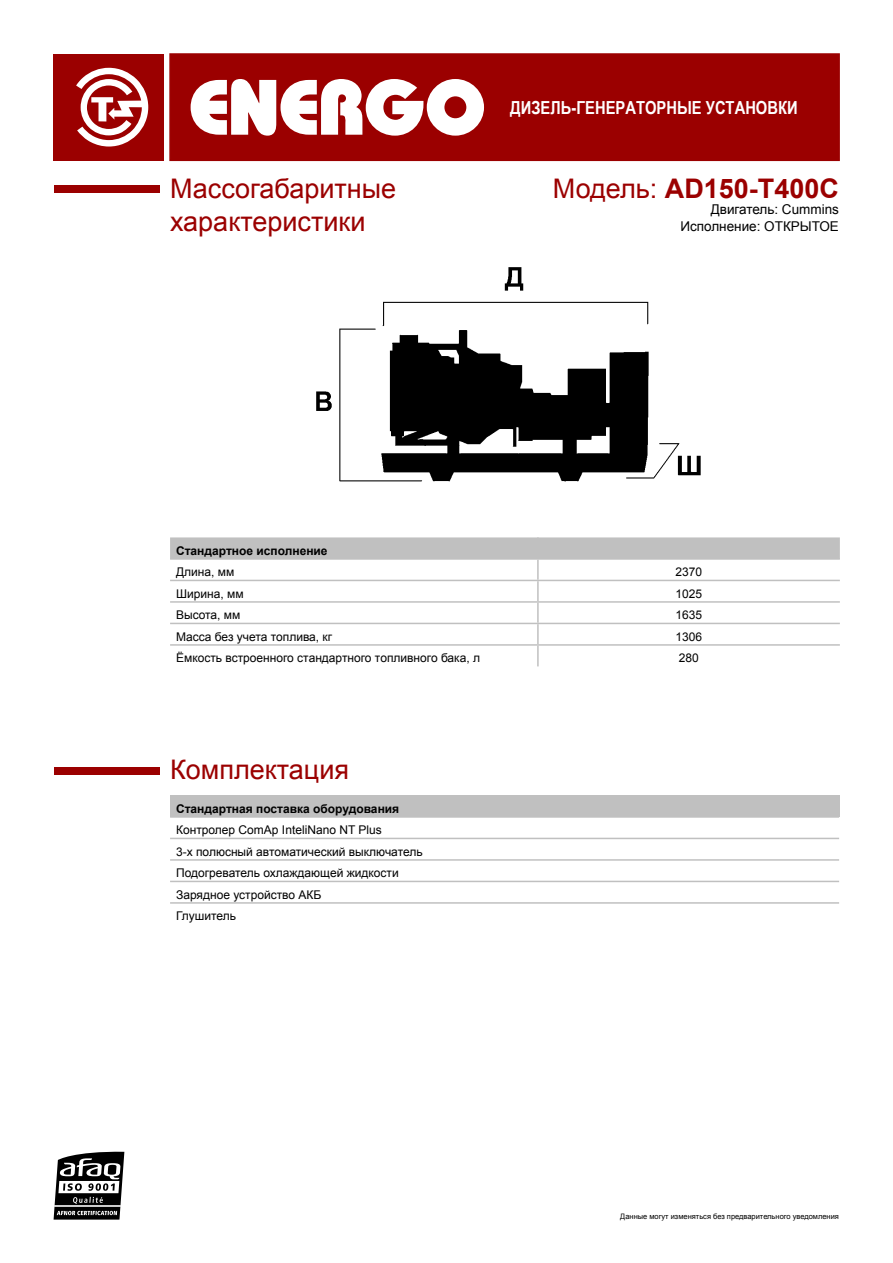
<style>
.page{position:relative;width:893px;height:1263px;background:#fff}
.page>*{position:absolute;margin:0;border:0;box-sizing:border-box;transform-origin:0 0}
.t1{font:27px/32.4px "Arial";color:#9b0000}
.t2{font:700 27px "Arial";color:#9b0000}
.t3{font:700 18px "Arial Narrow";color:#fff}
.t4{font:13.5px/16.2px "Arial";color:#000;text-align:right}
.t5{font:12px/21.5px "Arial";color:#000}
.t6{font:700 12px "Arial";color:#000}
.t7{font:7.5px "Arial";color:#000}
.s1{font-weight:400}
</style>
<div class="page">
<div style="left:54px;top:54px;width:110px;height:106px;background:#9b0000"></div>
<svg style="left:76px;top:68px;width:72px;height:79px"></svg>
<div style="left:169px;top:53px;width:671px;height:108px;background:#9b0000;border:2px solid #9b0000"></div>
<svg style="left:191px;top:79px;width:293px;height:57px"></svg>
<svg style="left:54px;top:1151px;width:70px;height:68px"></svg>
<hr style="left:55px;top:1205px;width:65px;height:1px;background:#fff">
<div style="left:54px;top:186px;width:106px;height:7px;background:#9b0000"></div>
<div style="left:170px;top:537px;width:670px;height:21px;background:#c0c0c0"></div>
<hr style="left:537px;top:537px;width:2px;height:21px;background:#c0c0c0">
<hr style="left:170px;top:558px;width:368px;height:2px;background:#c0c0c0">
<hr style="left:538px;top:558px;width:302px;height:2px;background:#c0c0c0">
<hr style="left:537px;top:560px;width:2px;height:20px;background:#c0c0c0">
<hr style="left:170px;top:580px;width:368px;height:1px;background:#c0c0c0">
<hr style="left:538px;top:580px;width:302px;height:1px;background:#c0c0c0">
<hr style="left:537px;top:581px;width:2px;height:20px;background:#c0c0c0">
<hr style="left:170px;top:601px;width:368px;height:2px;background:#c0c0c0">
<hr style="left:538px;top:601px;width:302px;height:2px;background:#c0c0c0">
<hr style="left:537px;top:603px;width:2px;height:20px;background:#c0c0c0">
<hr style="left:170px;top:623px;width:368px;height:1px;background:#c0c0c0">
<hr style="left:538px;top:623px;width:302px;height:1px;background:#c0c0c0">
<hr style="left:537px;top:624px;width:2px;height:20px;background:#c0c0c0">
<hr style="left:170px;top:644px;width:368px;height:2px;background:#c0c0c0">
<hr style="left:538px;top:644px;width:302px;height:2px;background:#c0c0c0">
<hr style="left:537px;top:646px;width:2px;height:20px;background:#c0c0c0">
<img style="left:316px;top:267px;width:385px;height:215px">
<div style="left:54px;top:767px;width:106px;height:7px;background:#9b0000"></div>
<div style="left:170px;top:795px;width:669px;height:22px;background:#c0c0c0"></div>
<hr style="left:170px;top:816px;width:669px;height:2px;background:#c0c0c0">
<hr style="left:170px;top:838px;width:669px;height:1px;background:#c0c0c0">
<hr style="left:170px;top:859px;width:669px;height:2px;background:#c0c0c0">
<hr style="left:170px;top:881px;width:669px;height:1px;background:#c0c0c0">
<hr style="left:170px;top:902px;width:669px;height:2px;background:#c0c0c0">
<h1 class="t1" style="left:170px;top:172px;width:228px">Массогабаритные характеристики</h1>
<h2 class="t3" style="left:510px;top:94px;width:289px">ДИЗЕЛЬ-ГЕНЕРАТОРНЫЕ УСТАНОВКИ</h2>
<h1 class="t2" style="left:553px;top:170px;width:287px"><span class="s1">Модель:</span> AD150-T400C</h1>
<p class="t4" style="left:680px;top:202px;width:160px">Двигатель: Cummins<br>Исполнение: ОТКРЫТОЕ</p>
<p class="t6" style="left:176px;top:542px;width:153px">Стандартное исполнение</p>
<p class="t5" style="left:176px;top:561px;width:60px">Длина, мм</p>
<p class="t5" style="left:675px;top:561px;width:28px">2370</p>
<p class="t5" style="left:176px;top:583px;width:69px">Ширина, мм</p>
<p class="t5" style="left:675px;top:583px;width:28px">1025</p>
<p class="t5" style="left:176px;top:604px;width:66px">Высота, мм</p>
<p class="t5" style="left:675px;top:604px;width:28px">1635</p>
<p class="t5" style="left:176px;top:626px;width:158px">Масса без учета топлива, кг</p>
<p class="t5" style="left:675px;top:626px;width:28px">1306</p>
<p class="t5" style="left:176px;top:647px;width:306px">Ёмкость встроенного стандартного топливного бака, л</p>
<p class="t5" style="left:679px;top:647px;width:22px">280</p>
<h1 class="t1" style="left:170px;top:754px;width:181px">Комплектация</h1>
<p class="t6" style="left:176px;top:800px;width:225px">Стандартная поставка оборудования</p>
<p class="t5" style="left:176px;top:819px;width:248px">Контролер ComAp InteliNano NT Plus<br>3-х полюсный автоматический выключатель<br>Подогреватель охлаждающей жидкости<br>Зарядное устройство АКБ<br>Глушитель</p>
<p class="t7" style="left:620px;top:1211px;width:220px">Данные могут изменяться без предварительного уведомления</p>
</div>
